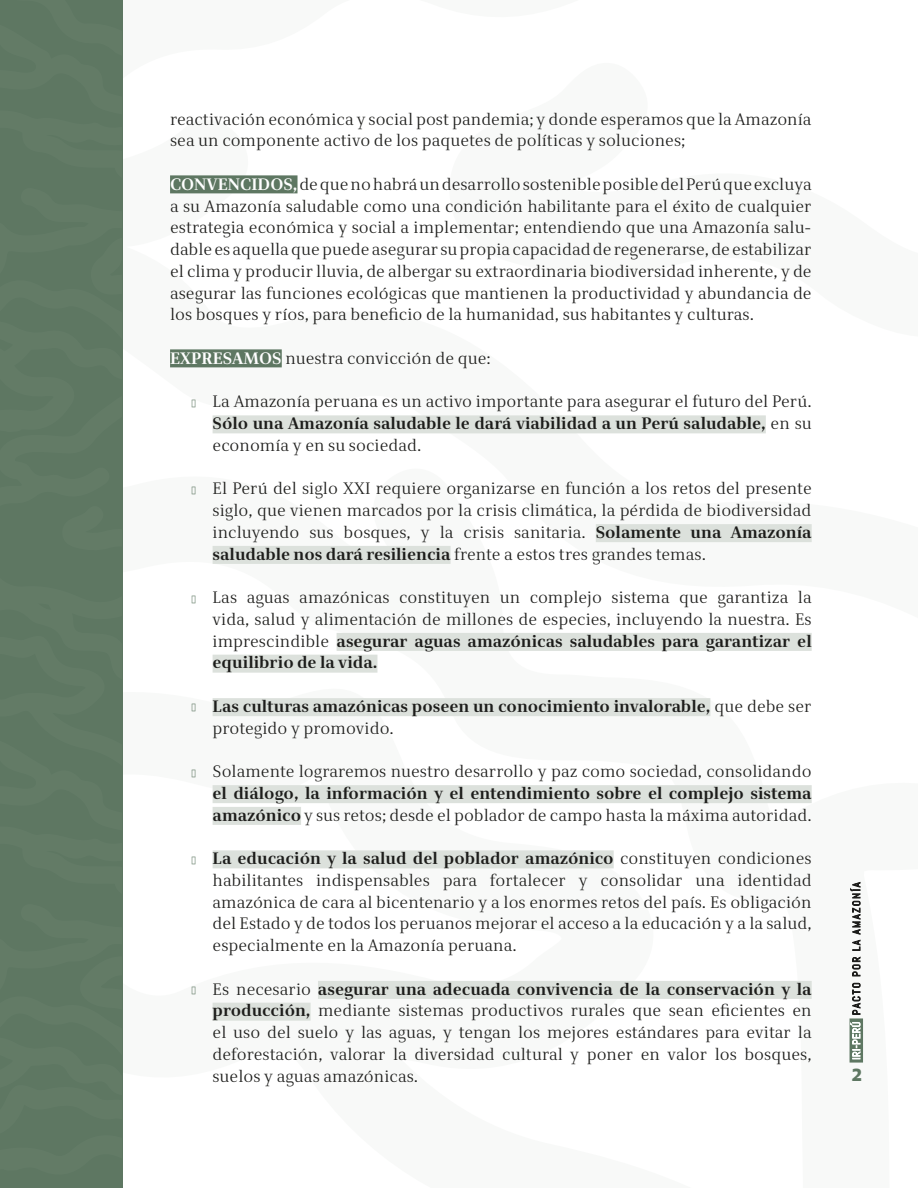
<style>
.page{position:relative;width:918px;height:1188px;background:#fff}
.page>*{position:absolute;margin:0;border:0;box-sizing:border-box;transform-origin:0 0}
.t1{font:700 19.5px "Apex New";color:#5e7762}
.t2{font:16.5px/21.8px "Alfon";color:#1d1d1b;text-align:justify}
.t3{font:700 16.5px/21.8px "Alfon";color:#1d1d1b}
.s1{font-weight:700;color:#fff}
.s2{color:#5e7762}
.s3{font-weight:700}
.s4{font-weight:400}
</style>
<div class="page">
<div style="left:850px;top:1018px;width:13px;height:45px;background:#5e7762"></div>
<svg style="left:850px;top:1022px;width:11px;height:37px"></svg>
<svg style="left:852px;top:983px;width:8px;height:32px"></svg>
<svg style="left:852px;top:957px;width:8px;height:19px"></svg>
<svg style="left:850px;top:882px;width:11px;height:69px"></svg>
<div style="left:170px;top:175px;width:128px;height:18px;background:#5e7762"></div>
<div style="left:170px;top:349px;width:112px;height:18px;background:#5e7762"></div>
<div style="left:213px;top:415px;width:553px;height:18px;background:#dce1dc"></div>
<div style="left:596px;top:524px;width:216px;height:18px;background:#dce1dc"></div>
<div style="left:213px;top:546px;width:238px;height:18px;background:#dce1dc"></div>
<div style="left:337px;top:633px;width:475px;height:18px;background:#dce1dc"></div>
<div style="left:213px;top:655px;width:164px;height:18px;background:#dce1dc"></div>
<div style="left:213px;top:698px;width:497px;height:18px;background:#dce1dc"></div>
<div style="left:213px;top:785px;width:599px;height:18px;background:#dce1dc"></div>
<div style="left:213px;top:807px;width:88px;height:18px;background:#dce1dc"></div>
<div style="left:213px;top:850px;width:401px;height:18px;background:#dce1dc"></div>
<div style="left:318px;top:981px;width:494px;height:18px;background:#dce1dc"></div>
<div style="left:213px;top:1003px;width:98px;height:18px;background:#dce1dc"></div>
<div style="left:0;top:73px;width:122px;height:317px;background:#5e7762"></div>
<div style="left:0;top:839px;width:122px;height:243px;background:#5e7762"></div>
<div style="left:0;top:390px;width:122px;height:449px;background:#5e7762"></div>
<div style="left:89px;top:234px;width:33px;height:119px;background:#627b66"></div>
<div style="left:0;top:344px;width:75px;height:101px;background:#637b66"></div>
<div style="left:0;top:1082px;width:122px;height:96px;background:#5e7762"></div>
<div style="left:79px;top:949px;width:43px;height:97px;background:#637b66"></div>
<div style="left:0;top:0;width:122px;height:73px;background:#5e7762"></div>
<p class="t2" style="left:170px;top:109px;width:643px">reactivación económica y social post pandemia; y donde esperamos que la Amazonía sea un componente activo de los paquetes de políticas y soluciones;</p>
<p class="t2" style="left:170px;top:174px;width:643px"><span class="s1">CONVENCIDOS,</span> de que no habrá un desarrollo sostenible posible del Perú que excluya a su Amazonía saludable como una condición habilitante para el éxito de cualquier estrategia económica y social a implementar; entendiendo que una Amazonía salu&shy;dable es aquella que puede asegurar su propia capacidad de regenerarse, de estabilizar el clima y producir lluvia, de albergar su extraordinaria biodiversidad inherente, y de asegurar las funciones ecológicas que mantienen la productividad y abundancia de los bosques y ríos, para beneficio de la humanidad, sus habitantes y culturas.</p>
<p class="t2" style="left:170px;top:348px;width:322px"><span class="s1">EXPRESAMOS</span> nuestra convicción de que:</p>
<p class="t2" style="left:213px;top:391px;width:601px;text-indent:-21px"><span class="s2">■</span> La Amazonía peruana es un activo importante para asegurar el futuro del Perú.<br><span class="s3">Sólo una Amazonía saludable le dará viabilidad a un Perú saludable,</span> en su economía y en su sociedad.</p>
<p class="t2" style="left:213px;top:478px;width:601px;text-indent:-21px"><span class="s2">■</span> El Perú del siglo XXI requiere organizarse en función a los retos del presente siglo, que vienen marcados por la crisis climática, la pérdida de biodiversidad incluyendo sus bosques, y la crisis sanitaria. <span class="s3">Solamente una Amazonía saludable nos dará resiliencia</span> frente a estos tres grandes temas.</p>
<p class="t2" style="left:213px;top:587px;width:601px;text-indent:-21px"><span class="s2">■</span> Las aguas amazónicas constituyen un complejo sistema que garantiza la vida, salud y alimentación de millones de especies, incluyendo la nuestra. Es imprescindible <span class="s3">asegurar aguas amazónicas saludables para garantizar el equilibrio de la vida.</span></p>
<p class="t3" style="left:213px;top:696px;width:601px;text-indent:-21px"><span class="s2">■</span> Las culturas amazónicas poseen un conocimiento invalorable, <span class="s4">que debe ser protegido y promovido.</span></p>
<p class="t2" style="left:213px;top:761px;width:601px;text-indent:-21px"><span class="s2">■</span> Solamente lograremos nuestro desarrollo y paz como sociedad, consolidando <span class="s3">el diálogo, la información y el entendimiento sobre el complejo sistema amazónico</span> y sus retos; desde el poblador de campo hasta la máxima autoridad.</p>
<p class="t2" style="left:213px;top:848px;width:601px;text-indent:-21px"><span class="s2">■</span> <span class="s3">La educación y la salud del poblador amazónico</span> constituyen condiciones habilitantes indispensables para fortalecer y consolidar una identidad amazónica de cara al bicentenario y a los enormes retos del país. Es obligación del Estado y de todos los peruanos mejorar el acceso a la educación y a la salud, especialmente en la Amazonía peruana.</p>
<p class="t2" style="left:213px;top:979px;width:601px;text-indent:-21px"><span class="s2">■</span> Es necesario <span class="s3">asegurar una adecuada convivencia de la conservación y la producción,</span> mediante sistemas productivos rurales que sean eficientes en el uso del suelo y las aguas, y tengan los mejores estándares para evitar la deforestación, valorar la diversidad cultural y poner en valor los bosques, suelos y aguas amazónicas.</p>
<p class="t1" style="left:851px;top:1060px;width:12px">2</p>
</div>
